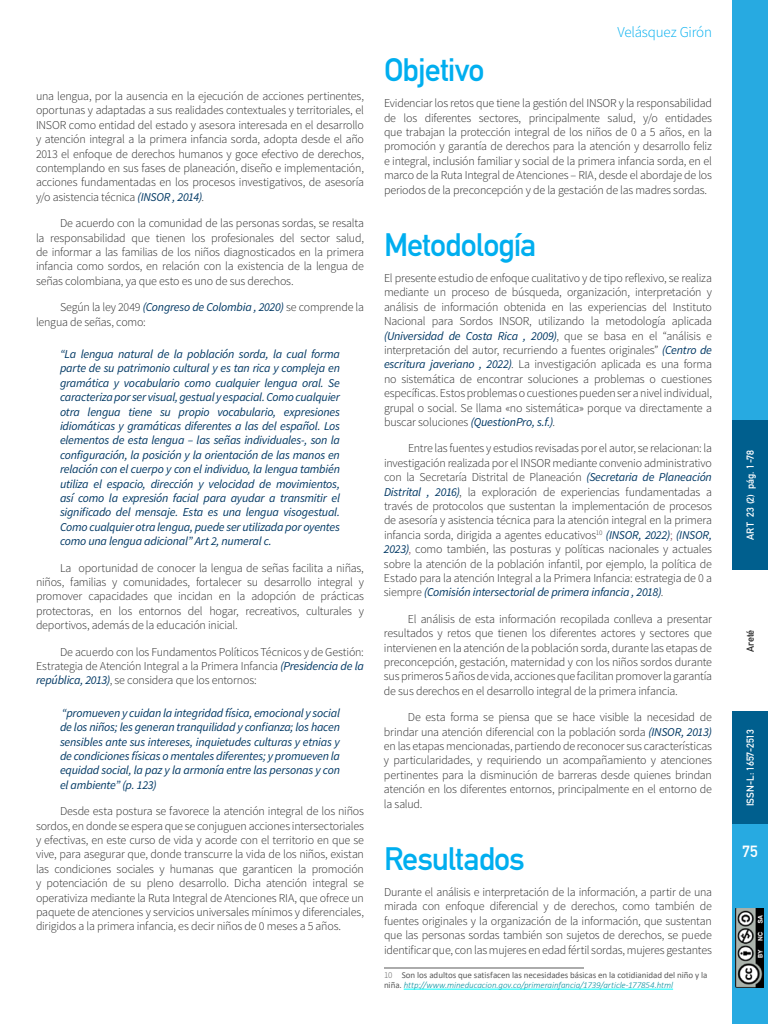
<style>
.page{position:relative;width:768px;height:1024px;background:#fff}
.page>*{position:absolute;margin:0;border:0;box-sizing:border-box;transform-origin:0 0}
.t1{font:700 32px "DIN Alternate";letter-spacing:-.03em;color:#00aeef}
.t2{font:700 16px "DIN Alternate";color:#fff}
.t3{font:300 15px "Source Sans Pro";letter-spacing:-.015em;color:#00aeef}
.t4{font:300 12px/14.4px "Source Sans Pro";letter-spacing:-.015em;color:#2a2a2a;text-align:justify}
.t5{font:italic 12px/14.4px "Source Sans Pro";letter-spacing:-.02em;color:#003864;text-align:justify}
.t6{font:700 10px "DIN Alternate";letter-spacing:.01em;color:#fff}
.t7{font:700 10px "DIN Alternate";color:#2a2a2a}
.t8{font:9px/10px "Calibri";letter-spacing:-.005em;color:#5a5a5a}
.s1{font-weight:400;font-style:italic;color:#003864}
.s2{color:#782f40}
.s3{font-family:"Source Sans Pro";font-weight:300}
.s4{font-weight:300;font-style:italic;color:#09909f}
</style>
<div class="page">
<hr style="left:384px;top:968px;width:200px;height:1px;background:#5a5a5a">
<hr style="left:404px;top:989px;width:269px;height:1px;background:#0ff">
<div style="left:732px;top:0;width:36px;height:570px;background:#27aae1"></div>
<div style="left:732px;top:712px;width:36px;height:312px;background:#27aae1"></div>
<img style="left:736px;top:908px;width:27px;height:80px">
<div style="left:732px;top:712px;width:36px;height:112px;background:#005f8e"></div>
<div style="left:732px;top:420px;width:36px;height:150px;background:#005f8e"></div>
<p class="t4" style="left:36px;top:89px;width:330px">una lengua, por la ausencia en la ejecución de acciones pertinentes, oportunas y adaptadas a sus realidades contextuales y territoriales, el INSOR como entidad del estado y asesora interesada en el desarrollo y atención integral a la primera infancia sorda, adopta desde el año 2013 el enfoque de derechos humanos y goce efectivo de derechos, contemplando en sus fases de planeación, diseño e implementación, acciones fundamentadas en los procesos investigativos, de asesoría y/o asistencia técnica <span class="s1">(INSOR , 2014)</span>.</p>
<p class="t4" style="left:36px;top:216px;width:330px;text-indent:24px">De acuerdo con la comunidad de las personas sordas, se resalta la responsabilidad que tienen los profesionales del sector salud, de informar a las familias de los niños diagnosticados en la primera infancia como sordos, en relación con la existencia de la lengua de señas colombiana, ya que esto es uno de sus derechos.</p>
<p class="t4" style="left:36px;top:300px;width:329px;text-indent:24px">Según la ley 2049 <span class="s1">(Congreso de Colombia , 2020)</span> se comprende la lengua de señas, como:</p>
<p class="t5" style="left:60px;top:347px;width:282px">“La lengua natural de la población sorda, la cual forma parte de su patrimonio cultural y es tan rica y compleja en gramática y vocabulario como cualquier lengua oral. Se caracteriza por ser visual, gestual y espacial. Como cualquier otra lengua tiene su propio vocabulario, expresiones idiomáticas y gramáticas diferentes a las del español. Los elementos de esta lengua – las señas individuales-, son la configuración, la posición y la orientación de las manos en relación con el cuerpo y con el individuo, la lengua también utiliza el espacio, dirección y velocidad de movimientos, así como la expresión facial para ayudar a transmitir el significado del mensaje. Esta es una lengua visogestual.<br>Como cualquier otra lengua, puede ser utilizada por oyentes como una lengua adicional” Art 2, numeral c.</p>
<p class="t4" style="left:36px;top:560px;width:330px;text-indent:24px">La oportunidad de conocer la lengua de señas facilita a niñas, niños, familias y comunidades, fortalecer su desarrollo integral y promover capacidades que incidan en la adopción de prácticas protectoras, en los entornos del hogar, recreativos, culturales y deportivos, además de la educación inicial.</p>
<p class="t4" style="left:36px;top:644px;width:329px;text-indent:24px">De acuerdo con los Fundamentos Políticos Técnicos y de Gestión:<br>Estrategia de Atención Integral a la Primera Infancia <span class="s1">(Presidencia de la república, 2013)</span>, se considera que los entornos:</p>
<p class="t5" style="left:60px;top:705px;width:282px">“promueven y cuidan la integridad física, emocional y social de los niños; les generan tranquilidad y confianza; los hacen sensibles ante sus intereses, inquietudes culturas y etnias y de condiciones físicas o mentales diferentes; y promueven la equidad social, la paz y la armonía entre las personas y con el ambiente” (p. 123)</p>
<p class="t4" style="left:36px;top:804px;width:330px;text-indent:24px">Desde esta postura se favorece la atención integral de los niños sordos, en donde se espera que se conjuguen acciones intersectoriales y efectivas, en este curso de vida y acorde con el territorio en que se vive, para asegurar que, donde transcurre la vida de los niños, existan las condiciones sociales y humanas que garanticen la promoción y potenciación de su pleno desarrollo. Dicha atención integral se operativiza mediante la Ruta Integral de Atenciones RIA, que ofrece un paquete de atenciones y servicios universales mínimos y diferenciales, dirigidos a la primera infancia, es decir niños de 0 meses a 5 años.</p>
<p class="t3" style="left:618px;top:23px;width:96px">Velásquez Girón</p>
<h1 class="t1" style="left:384px;top:45px;width:102px">Objetivo</h1>
<p class="t4" style="left:384px;top:96px;width:330px">Evidenciar los retos que tiene la gestión del INSOR y la responsabilidad de los diferentes sectores, principalmente salud, y/o entidades que trabajan la protección integral de los niños de 0 a 5 años, en la promoción y garantía de derechos para la atención y desarrollo feliz e integral, inclusión familiar y social de la primera infancia sorda, en el marco de la Ruta Integral de Atenciones – RIA, desde el abordaje de los periodos de la preconcepción y de la gestación de las madres sordas.</p>
<h1 class="t1" style="left:384px;top:220px;width:154px">Metodología</h1>
<p class="t4" style="left:384px;top:271px;width:330px">El presente estudio de enfoque cualitativo y de tipo reflexivo, se realiza mediante un proceso de búsqueda, organización, interpretación y análisis de información obtenida en las experiencias del Instituto Nacional para Sordos INSOR, utilizando la metodología aplicada <span class="s1">(Universidad de Costa Rica , 2009)</span>, que se basa en el “análisis e interpretación del autor, recurriendo a fuentes originales” <span class="s1">(Centro de escritura javeriano , 2022)</span>. La investigación aplicada es una forma no sistemática de encontrar soluciones a problemas o cuestiones específicas. Estos problemas o cuestiones pueden ser a nivel individual, grupal o social. Se llama «no sistemática» porque va directamente a buscar soluciones <span class="s1">(QuestionPro, s.f.)</span>.</p>
<p class="t4" style="left:384px;top:441px;width:330px;text-indent:24px">Entre las fuentes y estudios revisadas por el autor, se relacionan: la investigación realizada por el INSOR mediante convenio administrativo con la Secretaría Distrital de Planeación <span class="s1">(Secretaria de Planeación Distrital , 2016)</span>, la exploración de experiencias fundamentadas a través de protocolos que sustentan la implementación de procesos de asesoría y asistencia técnica para la atención integral en la primera infancia sorda, dirigida a agentes educativos<sup>10</sup> <span class="s1">(INSOR, 2022)</span><span class="s2">;</span> <span class="s1">(INSOR, 2023)</span><span class="s2">,</span> como también, las posturas y políticas nacionales y actuales sobre la atención de la población infantil, por ejemplo, la política de Estado para la atención Integral a la Primera Infancia: estrategia de 0 a siempre <span class="s1">(Comisión intersectorial de primera infancia , 2018)</span>.</p>
<p class="t4" style="left:384px;top:612px;width:330px;text-indent:24px">El análisis de esta información recopilada conlleva a presentar resultados y retos que tienen los diferentes actores y sectores que intervienen en la atención de la población sorda, durante las etapas de preconcepción, gestación, maternidad y con los niños sordos durante sus primeros 5 años de vida, acciones que facilitan promover la garantía de sus derechos en el desarrollo integral de la primera infancia.</p>
<p class="t4" style="left:384px;top:710px;width:330px;text-indent:24px">De esta forma se piensa que se hace visible la necesidad de brindar una atención diferencial con la población sorda <span class="s1">(INSOR, 2013) </span>en las etapas mencionadas, partiendo de reconocer sus características y particularidades, y requiriendo un acompañamiento y atenciones pertinentes para la disminución de barreras desde quienes brindan atención en los diferentes entornos, principalmente en el entorno de la salud.</p>
<h1 class="t1" style="left:384px;top:834px;width:142px">Resultados</h1>
<p class="t4" style="left:384px;top:885px;width:330px">Durante el análisis e interpretación de la información, a partir de una mirada con enfoque diferencial y de derechos, como también de fuentes originales y la organización de la información, que sustentan que las personas sordas también son sujetos de derechos, se puede identificar que, con las mujeres en edad fértil sordas, mujeres gestantes</p>
<p class="t8" style="left:384px;top:970px;width:325px"><span class="s3">10</span> Son los adultos que satisfacen las necesidades básicas en la cotidianidad del niño y la niña. <span class="s4">http://www.mineducacion.gov.co/primerainfancia/1739/article-177854.html</span></p>
<p class="t6" style="left:743px;top:540px;width:92px;rotate:-90deg">ART 23 (2) pág. 1-78</p>
<p class="t7" style="left:743px;top:652px;width:24px;rotate:-90deg">Areté</p>
<p class="t6" style="left:743px;top:806px;width:78px;rotate:-90deg">ISSN-L: 1657-2513</p>
<h2 class="t2" style="left:742px;top:839px;width:17px">75</h2>
</div>
